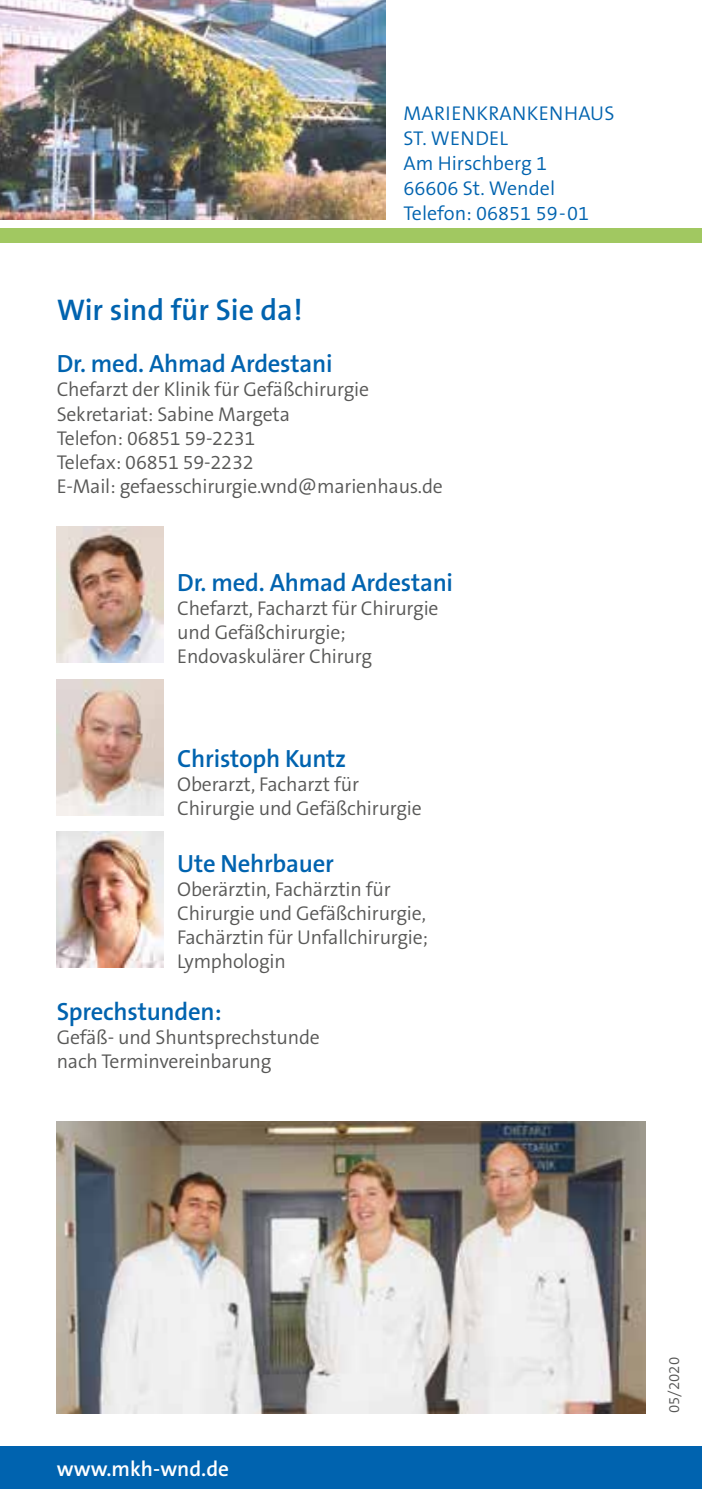
<style>
.page{position:relative;width:702px;height:1489px;background:#fff}
.page>*{position:absolute;margin:0;border:0;box-sizing:border-box;transform-origin:0 0}
.t1{font:600 30px "The Sans B W6";color:#0063af}
.t2{font:600 25px "The Sans B W6";letter-spacing:-.01em;color:#0063af}
.t3{font:600 21.25px "The Sans B W6";color:#fff}
.t4{font:300 20px/24px "The Sans B W4";letter-spacing:-.01em;color:#575756}
.t5{font:300 20px/25px "The Sans B W4";color:#0063af}
.t6{font:300 15px "The Sans B W4";color:#575756}
</style>
<div class="page">
<div style="left:0;top:228px;width:702px;height:15px;background:#a1c861"></div>
<div style="left:0;top:1446px;width:702px;height:42px;background:#0063af"></div>
<img style="left:0;top:0;width:386px;height:220px">
<img style="left:57px;top:1121px;width:588px;height:291px">
<img style="left:57px;top:526px;width:106px;height:136px">
<img style="left:57px;top:679px;width:106px;height:136px">
<img style="left:57px;top:831px;width:106px;height:136px">
<p class="t5" style="left:403px;top:101px;width:212px">MARIENKRANKENHAUS<br>ST. WENDEL<br>Am Hirschberg 1<br>66606 St. Wendel<br>Telefon: 06851 59-01</p>
<h1 class="t1" style="left:57px;top:290px;width:247px">Wir sind für Sie da!</h1>
<p class="t2" style="left:57px;top:348px;width:277px">Dr. med. Ahmad Ardestani</p>
<p class="t4" style="left:57px;top:378px;width:387px">Chefarzt der Klinik für Gefäßchirurgie Sekretariat: Sabine Margeta<br>Telefon: 06851 59-2231<br>Telefax: 06851 59-2232<br>E-Mail: gefaesschirurgie.wnd@marienhaus.de</p>
<p class="t2" style="left:177px;top:566px;width:277px">Dr. med. Ahmad Ardestani</p>
<p class="t4" style="left:177px;top:596px;width:263px">Chefarzt, Facharzt für Chirurgie und Gefäßchirurgie;<br>Endovaskulärer Chirurg</p>
<p class="t2" style="left:177px;top:742px;width:170px">Christoph Kuntz</p>
<p class="t4" style="left:177px;top:772px;width:246px">Oberarzt, Facharzt für<br>Chirurgie und Gefäßchirurgie</p>
<p class="t2" style="left:177px;top:847px;width:158px">Ute Nehrbauer</p>
<p class="t4" style="left:177px;top:876px;width:252px">Oberärztin, Fachärztin für<br>Chirurgie und Gefäßchirurgie,<br>Fachärztin für Unfallchirurgie;<br>Lymphologin</p>
<p class="t2" style="left:57px;top:995px;width:166px">Sprechstunden:</p>
<p class="t4" style="left:57px;top:1025px;width:265px">Gefäß- und Shuntsprechstunde nach Terminvereinbarung</p>
<p class="t3" style="left:57px;top:1454px;width:174px">www.mkh-wnd.de</p>
<p class="t6" style="left:664px;top:1412px;width:57px;rotate:-90deg">05/2020</p>
</div>
